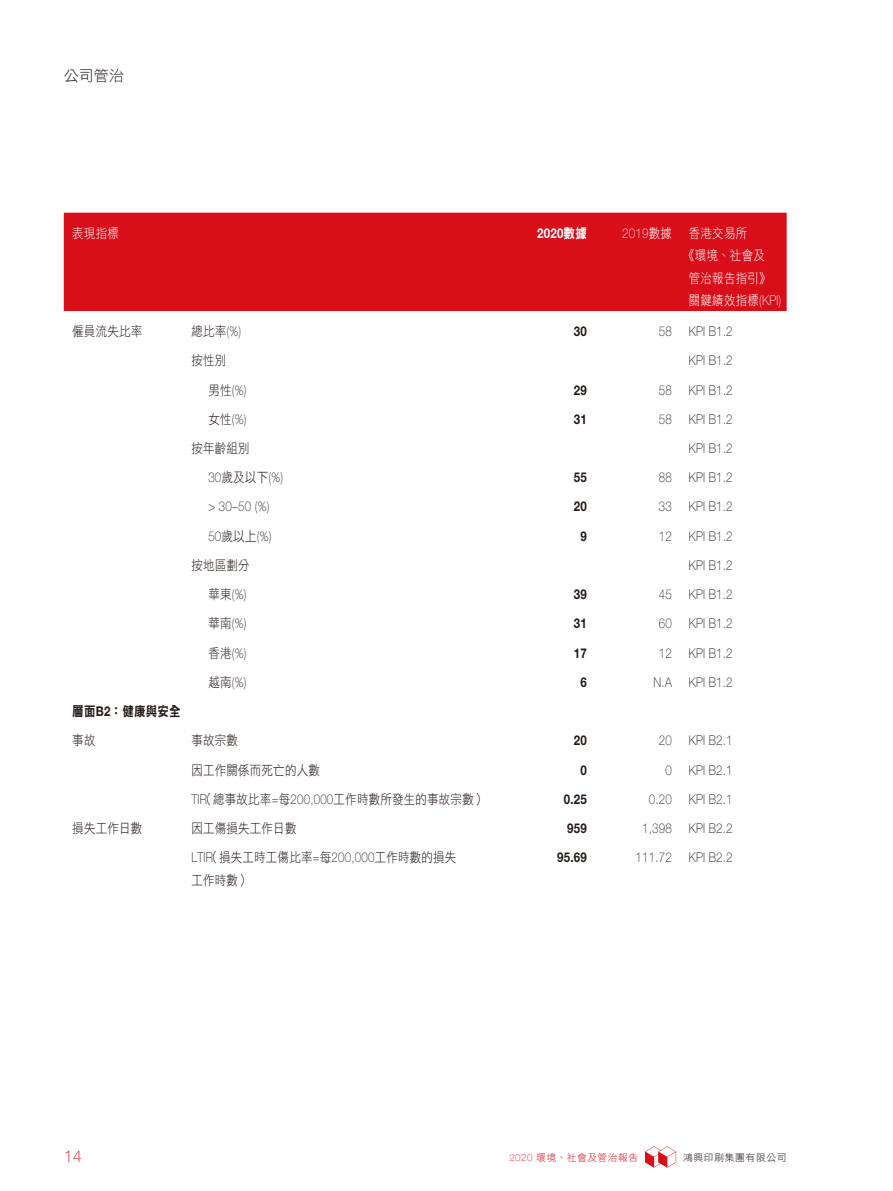
<style>
.page{position:relative;width:893px;height:1191px;background:#fff}
.page>*{position:absolute;margin:0;border:0;box-sizing:border-box;transform-origin:0 0}
.t1{font:100 16.5px "Helvetica Neue LT Std";color:#d80e19}
.t2{font:15px "DF Hei Std W3 E Ten B5 H";color:#231916}
.t3{font:100 13.5px "Helvetica Neue LT Std";letter-spacing:.02em;color:#231916;scale:.85 1}
.t4{font:13.5px/22.5px "DF Hei Std W3 E Ten B5 H";letter-spacing:.02em;color:#231916;scale:.85 1}
.t5{font:13.5px "DF Hei Std W3 E Ten B5 H";letter-spacing:.02em;color:#fff;scale:.85 1}
.t6{font:700 13.5px "Helvetica Neue LT Std";letter-spacing:.02em;color:#231916;scale:.85 1}
.t7{font:13.5px "DF Hei Std W9 E Ten B5 H";letter-spacing:.02em;color:#231916;scale:.85 1}
.t8{font:700 13.5px "Helvetica Neue LT Std";color:#fff;scale:.85 1}
.t9{font:100 13.5px "Helvetica Neue LT Std";color:#fff;scale:.85 1}
.t10{font:9.75px "DF Hei Std W3 E Ten B5 H";letter-spacing:.05em;color:#d80e19}
.t11{font:9.75px "DF Hei Std W3 E Ten B5 H";letter-spacing:.07em;color:#231916}
.s1{font-family:"DF Hei Std W9 E Ten B5 H";font-weight:400}
.s2{font-family:"DF Hei Std W3 E Ten B5 H";font-weight:400}
.s3{font-family:"Helvetica Neue LT Std";font-weight:100}
.s4{font-family:"Helvetica Neue LT Std";font-weight:700}
</style>
<div class="page">
<svg style="left:645px;top:1146px;width:31px;height:21px"></svg>
<div style="left:64px;top:213px;width:723px;height:98px;background:#d80e19"></div>
<p class="t2" style="left:64px;top:70px;width:62px">公司管治</p>
<p class="t5" style="left:72px;top:227px;width:56px">表現指標</p>
<p class="t8" style="left:537px;top:225px;width:60px">2020<span class="s1">數據</span></p>
<p class="t9" style="left:622px;top:228px;width:60px">2019<span class="s2">數據</span></p>
<p class="t5" style="left:689px;top:227px;width:70px">香港交易所</p>
<p class="t5" style="left:683px;top:250px;width:98px">《環境、社會及</p>
<p class="t5" style="left:689px;top:272px;width:98px">管治報告指引》</p>
<p class="t5" style="left:689px;top:295px;width:110px">關鍵績效指標<span class="s3">(KPI)</span></p>
<p class="t4" style="left:72px;top:321px;width:84px">僱員流失比率</p>
<p class="t4" style="left:191px;top:321px;width:60px">總比率<span class="s3">(%)</span></p>
<p class="t6" style="left:574px;top:323px;width:17px">30</p>
<p class="t3" style="left:659px;top:326px;width:17px">58</p>
<p class="t3" style="left:689px;top:326px;width:53px">KPI B1.2</p>
<p class="t4" style="left:191px;top:351px;width:43px">按性別</p>
<p class="t3" style="left:689px;top:356px;width:53px">KPI B1.2</p>
<p class="t3" style="left:208px;top:385px;width:47px"><span class="s2">男性</span>(%)</p>
<p class="t6" style="left:574px;top:382px;width:17px">29</p>
<p class="t3" style="left:659px;top:385px;width:17px">58</p>
<p class="t3" style="left:689px;top:385px;width:53px">KPI B1.2</p>
<p class="t3" style="left:208px;top:414px;width:47px"><span class="s2">女性</span>(%)</p>
<p class="t6" style="left:574px;top:411px;width:17px">31</p>
<p class="t3" style="left:659px;top:414px;width:17px">58</p>
<p class="t3" style="left:689px;top:414px;width:53px">KPI B1.2</p>
<p class="t4" style="left:191px;top:438px;width:70px">按年齡組別</p>
<p class="t3" style="left:689px;top:443px;width:53px">KPI B1.2</p>
<p class="t3" style="left:208px;top:472px;width:90px">30<span class="s2">歲及以下</span>(%)</p>
<p class="t6" style="left:574px;top:469px;width:17px">55</p>
<p class="t3" style="left:659px;top:472px;width:17px">88</p>
<p class="t3" style="left:689px;top:472px;width:53px">KPI B1.2</p>
<p class="t3" style="left:208px;top:502px;width:74px">&gt; 30–50 (%)</p>
<p class="t6" style="left:574px;top:499px;width:17px">20</p>
<p class="t3" style="left:659px;top:502px;width:17px">33</p>
<p class="t3" style="left:689px;top:502px;width:53px">KPI B1.2</p>
<p class="t3" style="left:208px;top:531px;width:76px">50<span class="s2">歲以上</span>(%)</p>
<p class="t6" style="left:580px;top:528px;width:9px">9</p>
<p class="t3" style="left:659px;top:531px;width:17px">12</p>
<p class="t3" style="left:689px;top:531px;width:53px">KPI B1.2</p>
<p class="t4" style="left:191px;top:555px;width:70px">按地區劃分</p>
<p class="t3" style="left:689px;top:560px;width:53px">KPI B1.2</p>
<p class="t3" style="left:208px;top:589px;width:47px"><span class="s2">華東</span>(%)</p>
<p class="t6" style="left:574px;top:586px;width:17px">39</p>
<p class="t3" style="left:659px;top:589px;width:17px">45</p>
<p class="t3" style="left:689px;top:589px;width:53px">KPI B1.2</p>
<p class="t3" style="left:208px;top:619px;width:47px"><span class="s2">華南</span>(%)</p>
<p class="t6" style="left:574px;top:616px;width:17px">31</p>
<p class="t3" style="left:659px;top:619px;width:17px">60</p>
<p class="t3" style="left:689px;top:619px;width:53px">KPI B1.2</p>
<p class="t3" style="left:208px;top:648px;width:47px"><span class="s2">香港</span>(%)</p>
<p class="t6" style="left:574px;top:645px;width:17px">17</p>
<p class="t3" style="left:659px;top:648px;width:17px">12</p>
<p class="t3" style="left:689px;top:648px;width:53px">KPI B1.2</p>
<p class="t3" style="left:208px;top:677px;width:47px"><span class="s2">越南</span>(%)</p>
<p class="t6" style="left:580px;top:674px;width:9px">6</p>
<p class="t3" style="left:654px;top:677px;width:23px">N.A</p>
<p class="t3" style="left:689px;top:677px;width:53px">KPI B1.2</p>
<p class="t7" style="left:72px;top:706px;width:129px">層面<span class="s4">B2</span>：健康與安全</p>
<p class="t4" style="left:72px;top:731px;width:29px">事故</p>
<p class="t4" style="left:191px;top:731px;width:56px">事故宗數</p>
<p class="t6" style="left:574px;top:732px;width:17px">20</p>
<p class="t3" style="left:659px;top:735px;width:17px">20</p>
<p class="t3" style="left:689px;top:735px;width:53px">KPI B2.1</p>
<p class="t4" style="left:191px;top:760px;width:153px">因工作關係而死亡的人數</p>
<p class="t6" style="left:580px;top:762px;width:9px">0</p>
<p class="t3" style="left:665px;top:765px;width:9px">0</p>
<p class="t3" style="left:689px;top:765px;width:53px">KPI B2.1</p>
<p class="t4" style="left:191px;top:789px;width:348px"><span class="s3">TIR</span>（總事故比率<span class="s3">=</span>每<span class="s3">200,000</span>工作時數所發生的事故宗數）</p>
<p class="t6" style="left:564px;top:791px;width:29px">0.25</p>
<p class="t3" style="left:649px;top:794px;width:29px">0.20</p>
<p class="t3" style="left:689px;top:794px;width:53px">KPI B2.1</p>
<p class="t4" style="left:72px;top:818px;width:84px">損失工作日數</p>
<p class="t4" style="left:191px;top:818px;width:125px">因工傷損失工作日數</p>
<p class="t6" style="left:567px;top:820px;width:25px">959</p>
<p class="t3" style="left:642px;top:823px;width:36px">1,398</p>
<p class="t3" style="left:689px;top:823px;width:53px">KPI B2.2</p>
<p class="t4" style="left:191px;top:847px;width:313px"><span class="s3">LTIR</span>（損失工時工傷比率<span class="s3">=</span>每<span class="s3">200,000</span>工作時數的損失工作時數）</p>
<p class="t6" style="left:557px;top:849px;width:36px">95.69</p>
<p class="t3" style="left:636px;top:852px;width:44px">111.72</p>
<p class="t3" style="left:689px;top:852px;width:53px">KPI B2.2</p>
<p class="t1" style="left:64px;top:1150px;width:20px">14</p>
<p class="t10" style="left:509px;top:1153px;width:130px"><span class="s3">2020</span> 環境、社會及管治報告</p>
<p class="t11" style="left:683px;top:1153px;width:105px">鴻興印刷集團有限公司</p>
</div>
